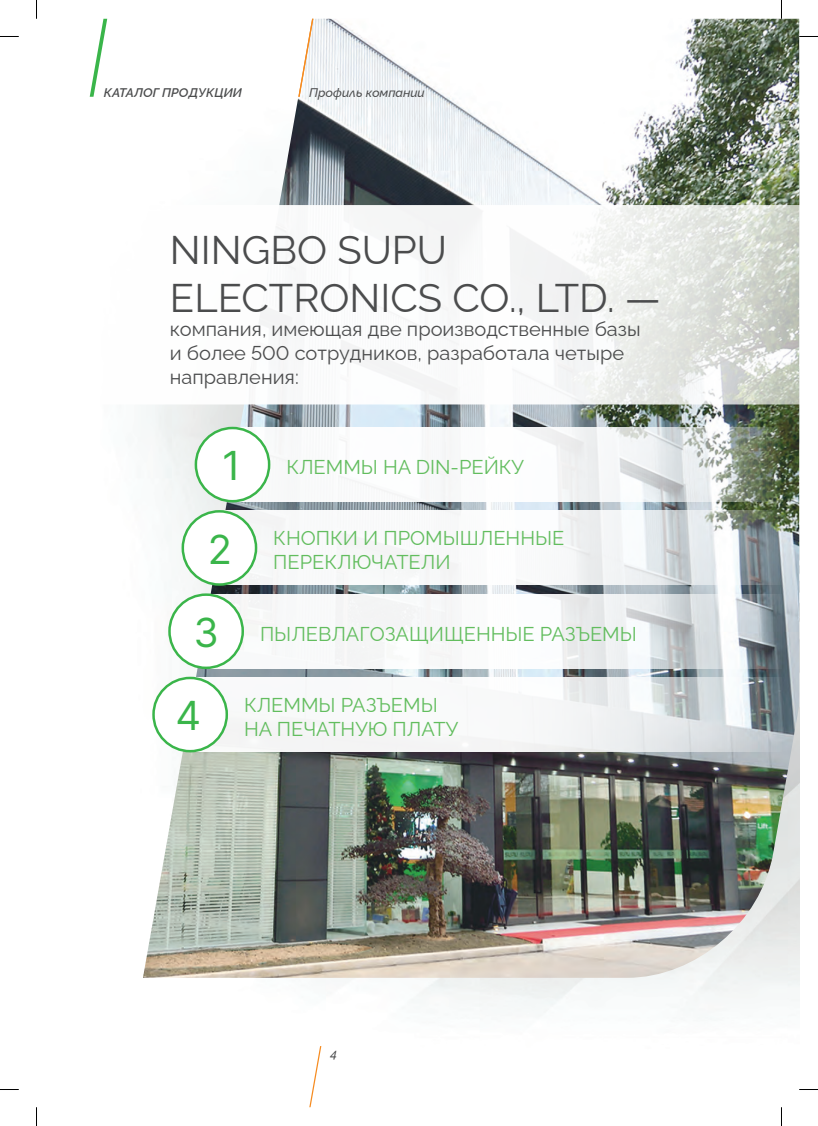
<style>
.page{position:relative;width:818px;height:1126px;background:#fff}
.page>*{position:absolute;margin:0;border:0;box-sizing:border-box;transform-origin:0 0}
.t1{font:40px/48px "Raleway";color:#4b4c4d}
.t2{font:40px "Inter";color:#3ab54a}
.t3{font:20px/24px "Raleway";color:#62bd5e}
.t4{font:20px/24px "Raleway";color:#4b4c4d}
.t5{font:italic 600 12.5px "Raleway";color:#4b4c4d}
.t6{font:italic 500 12.5px "Raleway";color:#4b4c4d}
</style>
<div class="page">
<img style="left:143px;top:19px;width:655px;height:958px">
<svg style="left:143px;top:205px;width:655px;height:199px"></svg>
<svg style="left:238px;top:427px;width:543px;height:75px"></svg>
<svg style="left:225px;top:510px;width:556px;height:75px"></svg>
<svg style="left:216px;top:594px;width:565px;height:74px;fill:#f6f6f6"></svg>
<svg style="left:200px;top:677px;width:581px;height:74px;fill:#f5f6f6"></svg>
<div style="left:196px;top:428px;width:73px;height:73px;background:#fff;border-radius:50%"></div>
<div style="left:194px;top:426px;width:76px;height:76px;border:2px solid #3ab54a;border-radius:50%"></div>
<div style="left:183px;top:511px;width:73px;height:73px;background:#fff;border-radius:50%"></div>
<div style="left:181px;top:510px;width:76px;height:75px;border:2px solid #3ab54a;border-radius:50%"></div>
<div style="left:169px;top:594px;width:73px;height:73px;background:#fff;border-radius:50%"></div>
<div style="left:168px;top:593px;width:76px;height:76px;border:2px solid #3ab54a;border-radius:50%"></div>
<div style="left:153px;top:678px;width:74px;height:73px;background:#fff;border-radius:50%"></div>
<div style="left:152px;top:676px;width:76px;height:76px;border:2px solid #3ab54a;border-radius:50%"></div>
<svg style="left:89px;top:19px;width:19px;height:78px"></svg>
<svg style="left:297px;top:19px;width:17px;height:79px"></svg>
<svg style="left:309px;top:1046px;width:13px;height:61px"></svg>
<svg style="left:0;top:36px;width:19px;height:1px"></svg>
<svg style="left:798px;top:36px;width:19px;height:1px"></svg>
<svg style="left:0;top:1089px;width:19px;height:1px"></svg>
<svg style="left:799px;top:1089px;width:18px;height:1px"></svg>
<svg style="left:36px;top:0;width:1px;height:19px"></svg>
<svg style="left:36px;top:1107px;width:1px;height:18px"></svg>
<p class="t5" style="left:104px;top:82px;width:139px">КАТАЛОГ ПРОДУКЦИИ</p>
<p class="t6" style="left:309px;top:82px;width:117px">Профиль компании</p>
<h1 class="t1" style="left:170px;top:221px;width:492px">NINGBO SUPU<br>ELECTRONICS CO., LTD. —</h1>
<p class="t4" style="left:170px;top:314px;width:472px">компания, имеющая две производственные базы и более 500 сотрудников, разработала четыре направления:</p>
<h1 class="t2" style="left:222px;top:436px;width:20px">1</h1>
<p class="t3" style="left:286px;top:452px;width:239px">КЛЕММЫ НА DIN-РЕЙКУ</p>
<h1 class="t2" style="left:207px;top:520px;width:26px">2</h1>
<h1 class="t2" style="left:193px;top:603px;width:27px">3</h1>
<p class="t3" style="left:273px;top:524px;width:292px">КНОПКИ И ПРОМЫШЛЕННЫЕ<br>ПЕРЕКЛЮЧАТЕЛИ</p>
<p class="t3" style="left:260px;top:619px;width:378px">ПЫЛЕВЛАГОЗАЩИЩЕННЫЕ РАЗЪЕМЫ</p>
<h1 class="t2" style="left:175px;top:686px;width:27px">4</h1>
<p class="t3" style="left:244px;top:690px;width:215px">КЛЕММЫ РАЗЪЕМЫ<br>НА ПЕЧАТНУЮ ПЛАТУ</p>
<p class="t6" style="left:330px;top:1043px;width:8px">4</p>
</div>
